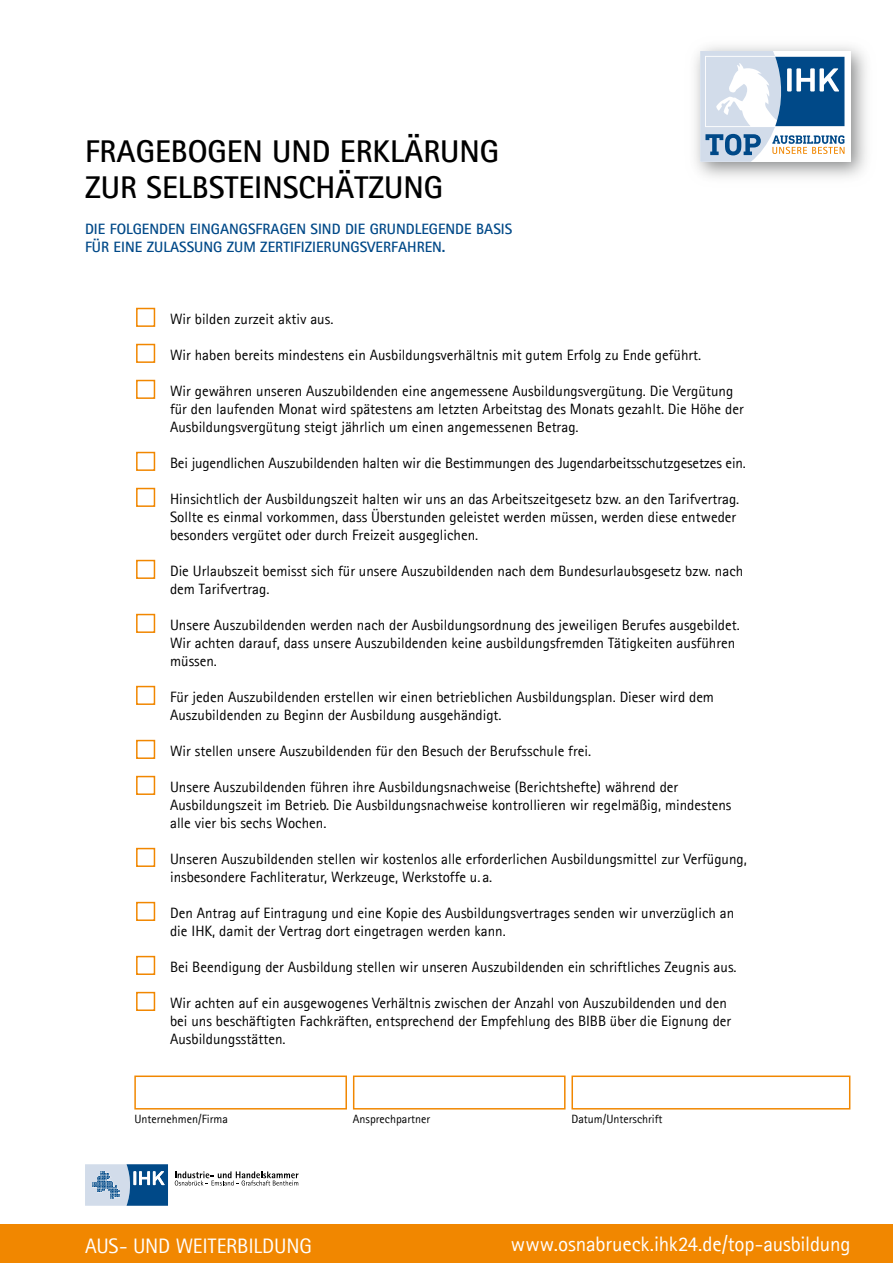
<style>
.page{position:relative;width:893px;height:1263px;background:#fff}
.page>*{position:absolute;margin:0;border:0;box-sizing:border-box;transform-origin:0 0}
.t1{font:700 31.5px/36px "Agfa Rotis Sans Serif";color:#000}
.t2{font:21px "Agfa Rotis Sans Serif";letter-spacing:-.01em;color:#fff}
.t3{font:15px/18px "Agfa Rotis Sans Serif";color:#000}
.t4{font:700 15px/18px "Agfa Rotis Sans Serif";color:#004988}
.t5{font:12px "Agfa Rotis Sans Serif";color:#000}
</style>
<div class="page">
<svg style="left:700px;top:51px;width:145px;height:111px"></svg>
<div style="left:0;top:1224px;width:893px;height:39px;background:#f18700"></div>
<svg style="left:175px;top:1171px;width:123px;height:14px"></svg>
<svg style="left:85px;top:1164px;width:83px;height:42px;background:#749abe"></svg>
<div style="left:136px;top:308px;width:19px;height:19px;background:#fff;border:2px solid #f18700"></div>
<div style="left:136px;top:344px;width:19px;height:19px;background:#fff;border:2px solid #f18700"></div>
<div style="left:136px;top:380px;width:19px;height:19px;background:#fff;border:2px solid #f18700"></div>
<div style="left:136px;top:452px;width:19px;height:19px;background:#fff;border:2px solid #f18700"></div>
<div style="left:136px;top:488px;width:19px;height:19px;background:#fff;border:2px solid #f18700"></div>
<div style="left:136px;top:560px;width:19px;height:19px;background:#fff;border:2px solid #f18700"></div>
<div style="left:136px;top:614px;width:19px;height:19px;background:#fff;border:2px solid #f18700"></div>
<div style="left:136px;top:686px;width:19px;height:19px;background:#fff;border:2px solid #f18700"></div>
<div style="left:136px;top:740px;width:19px;height:19px;background:#fff;border:2px solid #f18700"></div>
<div style="left:136px;top:776px;width:19px;height:19px;background:#fff;border:2px solid #f18700"></div>
<div style="left:136px;top:848px;width:19px;height:19px;background:#fff;border:2px solid #f18700"></div>
<div style="left:136px;top:902px;width:19px;height:19px;background:#fff;border:2px solid #f18700"></div>
<div style="left:136px;top:956px;width:19px;height:19px;background:#fff;border:2px solid #f18700"></div>
<div style="left:136px;top:992px;width:19px;height:19px;background:#fff;border:2px solid #f18700"></div>
<div style="left:134px;top:1075px;width:213px;height:34px;background:#fff;border:2px solid #f18700"></div>
<div style="left:571px;top:1075px;width:279px;height:34px;background:#fff;border:2px solid #f18700"></div>
<div style="left:353px;top:1075px;width:213px;height:34px;background:#fff;border:2px solid #f18700"></div>
<h1 class="t1" style="left:85px;top:133px;width:416px">FRAGEBOGEN UND ERKLÄRUNG<br>ZUR SELBSTEINSCHÄTZUNG</h1>
<p class="t4" style="left:85px;top:220px;width:429px">DIE FOLGENDEN EINGANGSFRAGEN SIND DIE GRUNDLEGENDE BASIS<br>FÜR EINE ZULASSUNG ZUM ZERTIFIZIERUNGSVERFAHREN.</p>
<p class="t3" style="left:170px;top:310px;width:165px">Wir bilden zurzeit aktiv aus.</p>
<p class="t3" style="left:170px;top:346px;width:533px">Wir haben bereits mindestens ein Ausbildungsverhältnis mit gutem Erfolg zu Ende geführt.</p>
<p class="t3" style="left:170px;top:382px;width:575px">Wir gewähren unseren Auszubildenden eine angemessene Ausbildungsvergütung. Die Vergütung für den laufenden Monat wird spätestens am letzten Arbeitstag des Monats gezahlt. Die Höhe der<br>Ausbildungsvergütung steigt jährlich um einen angemessenen Betrag.</p>
<p class="t3" style="left:170px;top:454px;width:577px">Bei jugendlichen Auszubildenden halten wir die Bestimmungen des Jugendarbeitsschutzgesetzes ein.</p>
<p class="t3" style="left:170px;top:490px;width:571px">Hinsichtlich der Ausbildungszeit halten wir uns an das Arbeitszeitgesetz bzw. an den Tarifvertrag.<br>Sollte es einmal vorkommen, dass Überstunden geleistet werden müssen, werden diese entweder besonders vergütet oder durch Freizeit ausgeglichen.</p>
<p class="t3" style="left:170px;top:562px;width:575px">Die Urlaubszeit bemisst sich für unsere Auszubildenden nach dem Bundesurlaubsgesetz bzw. nach dem Tarifvertrag.</p>
<p class="t3" style="left:170px;top:616px;width:571px">Unsere Auszubildenden werden nach der Ausbildungsordnung des jeweiligen Berufes ausgebildet.<br>Wir achten darauf, dass unsere Auszubildenden keine ausbildungsfremden Tätigkeiten ausführen müssen.</p>
<p class="t3" style="left:170px;top:688px;width:545px">Für jeden Auszubildenden erstellen wir einen betrieblichen Ausbildungsplan. Dieser wird dem<br>Auszubildenden zu Beginn der Ausbildung ausgehändigt.</p>
<p class="t3" style="left:170px;top:742px;width:422px">Wir stellen unsere Auszubildenden für den Besuch der Berufsschule frei.</p>
<p class="t3" style="left:170px;top:778px;width:563px">Unsere Auszubildenden führen ihre Ausbildungsnachweise (Berichtshefte) während der<br>Ausbildungszeit im Betrieb. Die Ausbildungsnachweise kontrollieren wir regelmäßig, mindestens alle vier bis sechs Wochen.</p>
<p class="t3" style="left:170px;top:850px;width:578px">Unseren Auszubildenden stellen wir kostenlos alle erforderlichen Ausbildungsmittel zur Verfügung, insbesondere Fachliteratur, Werkzeuge, Werkstoffe u. a.</p>
<p class="t3" style="left:170px;top:904px;width:566px">Den Antrag auf Eintragung und eine Kopie des Ausbildungsvertrages senden wir unverzüglich an die IHK, damit der Vertrag dort eingetragen werden kann.</p>
<p class="t3" style="left:170px;top:958px;width:568px">Bei Beendigung der Ausbildung stellen wir unseren Auszubildenden ein schriftliches Zeugnis aus.</p>
<p class="t3" style="left:170px;top:994px;width:563px">Wir achten auf ein ausgewogenes Verhältnis zwischen der Anzahl von Auszubildenden und den bei uns beschäftigten Fachkräften, entsprechend der Empfehlung des BIBB über die Eignung der<br>Ausbildungsstätten.</p>
<p class="t5" style="left:134px;top:1112px;width:95px">Unternehmen/Firma</p>
<p class="t5" style="left:353px;top:1112px;width:79px">Ansprechpartner</p>
<p class="t5" style="left:571px;top:1112px;width:93px">Datum/Unterschrift</p>
<h2 class="t2" style="left:85px;top:1233px;width:228px">AUS- UND WEITERBILDUNG</h2>
<h2 class="t2" style="left:511px;top:1232px;width:341px">www.osnabrueck.ihk24.de/top-ausbildung</h2>
</div>
